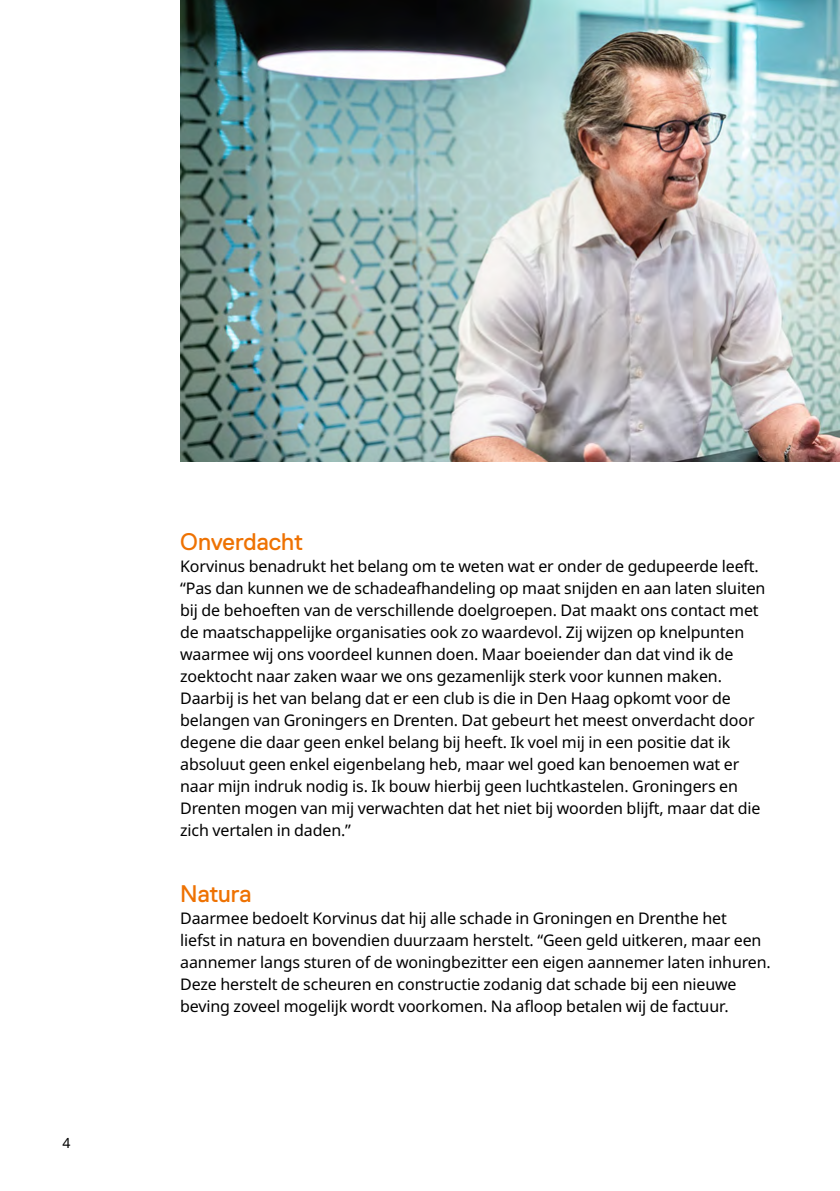
<style>
.page{position:relative;width:840px;height:1191px;background:#fff}
.page>*{position:absolute;margin:0;border:0;box-sizing:border-box;transform-origin:0 0}
.t1{font:24px "Replica";letter-spacing:-.005em;color:#ee7203}
.t2{font:16px/22px "Noto Sans";letter-spacing:-.01em;color:#000}
.t3{font:14px "Noto Sans";color:#000}
</style>
<div class="page">
<img style="left:180px;top:0;width:659px;height:462px">
<p class="t3" style="left:62px;top:1133px;width:10px">4</p>
<h2 class="t1" style="left:180px;top:528px;width:124px">Onverdacht</h2>
<p class="t2" style="left:180px;top:555px;width:586px">Korvinus benadrukt het belang om te weten wat er onder de gedupeerde leeft. “Pas dan kunnen we de schadeafhandeling op maat snijden en aan laten sluiten bij de behoeften van de verschillende doelgroepen. Dat maakt ons contact met de maatschappelijke organisaties ook zo waardevol. Zij wijzen op knelpunten waarmee wij ons voordeel kunnen doen. Maar boeiender dan dat vind ik de zoektocht naar zaken waar we ons gezamenlijk sterk voor kunnen maken.<br>Daarbij is het van belang dat er een club is die in Den Haag opkomt voor de belangen van Groningers en Drenten. Dat gebeurt het meest onverdacht door degene die daar geen enkel belang bij heeft. Ik voel mij in een positie dat ik absoluut geen enkel eigenbelang heb, maar wel goed kan benoemen wat er naar mijn indruk nodig is. Ik bouw hierbij geen luchtkastelen. Groningers en Drenten mogen van mij verwachten dat het niet bij woorden blijft, maar dat die zich vertalen in daden.”</p>
<h2 class="t1" style="left:180px;top:880px;width:73px">Natura</h2>
<p class="t2" style="left:180px;top:907px;width:592px">Daarmee bedoelt Korvinus dat hij alle schade in Groningen en Drenthe het<br>liefst in natura en bovendien duurzaam herstelt. “Geen geld uitkeren, maar een aannemer langs sturen of de woningbezitter een eigen aannemer laten inhuren.<br>Deze herstelt de scheuren en constructie zodanig dat schade bij een nieuwe beving zoveel mogelijk wordt voorkomen. Na afloop betalen wij de factuur.</p>
</div>
